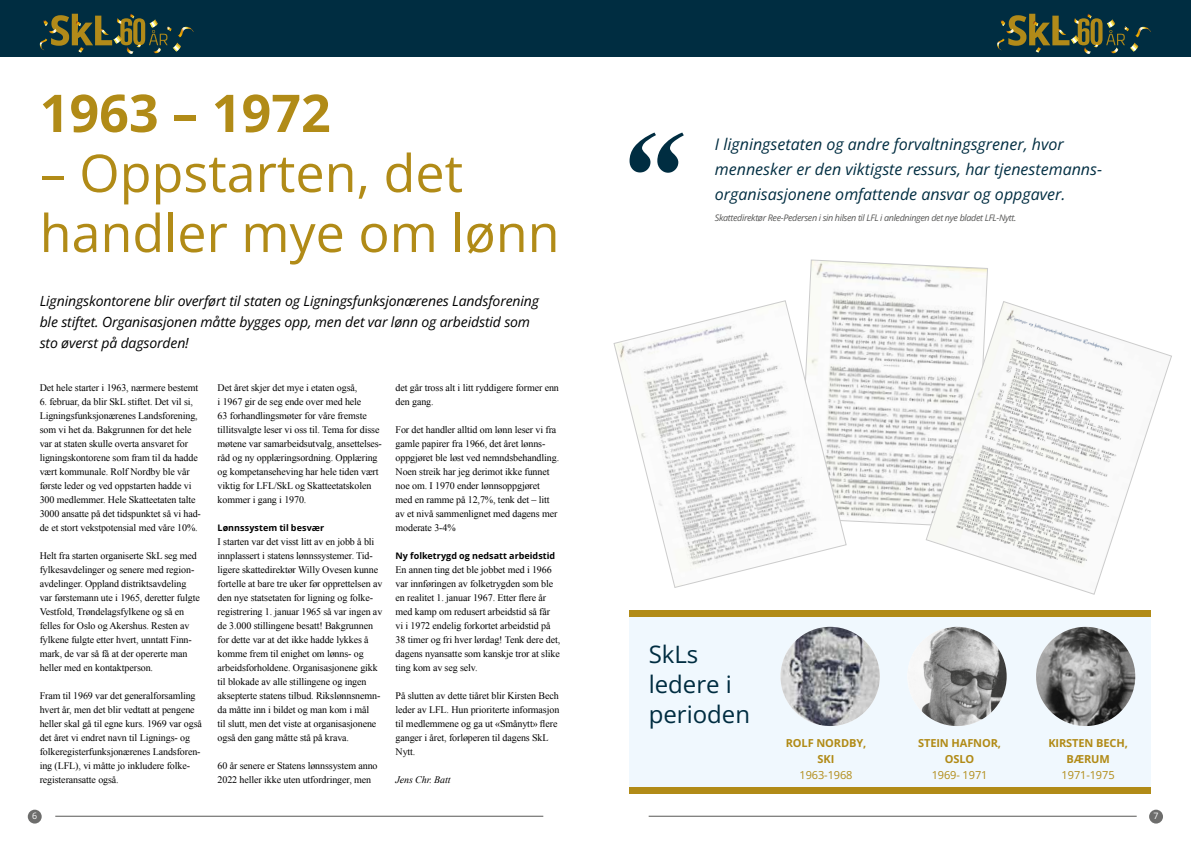
<style>
.page{position:relative;width:1191px;height:842px;background:#fff}
.page>*{position:absolute;margin:0;border:0;box-sizing:border-box;transform-origin:0 0}
.t1{font:italic 700 129px "Times New Roman";color:#002d41}
.t2{font:52px/60px "Open Sans";color:#b18b17}
.t3{font:700 52px "Open Sans";color:#b18b17}
.t4{font:24px/30px "Open Sans";color:#002d41}
.t5{font:italic 16px/25px "Open Sans";color:#002d41}
.t6{font:italic 14px/21px "Open Sans";letter-spacing:-.01em;color:#000}
.t7{font:700 11px/16px "Open Sans";letter-spacing:-.01em;color:#b18b17;text-align:center}
.t8{font:11px "Open Sans";letter-spacing:-.01em;color:#b18b17}
.t9{font:10px/14px "Times New Roman";letter-spacing:-.01em;color:#000}
.t10{font:italic 10px "Times New Roman";letter-spacing:-.01em;color:#000}
.t11{font:italic 9px "Open Sans";letter-spacing:-.04em;color:#575756}
.t12{font:700 9px "Open Sans";letter-spacing:.005em;color:#000}
.t13{font:8.8px "Open Sans";color:#fff}
</style>
<div class="page">
<hr style="left:55px;top:816px;width:488px;height:1px;background:#575756">
<hr style="left:648px;top:816px;width:488px;height:1px;background:#575756">
<div style="left:28px;top:810px;width:14px;height:13px;background:#6d6d6c;border-radius:50%"></div>
<div style="left:1149px;top:810px;width:14px;height:13px;background:#6d6d6c;border-radius:50%"></div>
<div style="left:629px;top:610px;width:522px;height:184px;background:#f0f8fe"></div>
<img style="left:780px;top:627px;width:99px;height:99px;border-radius:50px">
<img style="left:907px;top:627px;width:99px;height:99px;border-radius:50px">
<img style="left:1036px;top:627px;width:99px;height:99px;border-radius:50px">
<div style="left:629px;top:787px;width:522px;height:7px;background:#b18b17"></div>
<div style="left:629px;top:610px;width:522px;height:6px;background:#b18b17"></div>
<div style="left:0;top:0;width:1191px;height:57px;background:#002d41"></div>
<svg style="left:40px;top:14px;width:154px;height:40px"></svg>
<svg style="left:997px;top:14px;width:154px;height:40px"></svg>
<svg style="left:809px;top:260px;width:178px;height:265px"></svg>
<svg style="left:926px;top:301px;width:245px;height:293px"></svg>
<svg style="left:614px;top:300px;width:232px;height:288px"></svg>
<h2 class="t3" style="left:40px;top:77px;width:292px">1963 – 1972</h2>
<h2 class="t2" style="left:40px;top:142px;width:521px">– Oppstarten, det handler mye om lønn</h2>
<h3 class="t6" style="left:40px;top:290px;width:501px">Ligningskontorene blir overført til staten og Ligningsfunksjonærenes Landsforening ble stiftet. Organisasjonen måtte bygges opp, men det var lønn og arbeidstid som sto øverst på dagsorden!</h3>
<p class="t9" style="left:40px;top:380px;width:160px">Det hele starter i 1963, nærmere bestemt</p>
<p class="t9" style="left:40px;top:394px;width:163px">6. februar, da blir SkL stiftet. Det vil si, Ligningsfunksjonærenes Landsforening, som vi het da. Bakgrunnen for det hele var at staten skulle overta ansvaret for ligningskontorene som fram til da hadde vært kommunale. Rolf Nordby ble vår første leder og ved oppstarten hadde vi 300 medlemmer. Hele Skatteetaten talte 3000 ansatte på det tidspunktet så vi had&shy;de et stort vekstpotensial med våre 10%.</p>
<p class="t9" style="left:40px;top:548px;width:162px">Helt fra starten organiserte SkL seg med fylkesavdelinger og senere med region&shy;avdelinger. Oppland distriktsavdeling var førstemann ute i 1965, deretter fulgte Vestfold, Trøndelagsfylkene og så en felles for Oslo og Akershus. Resten av fylkene fulgte etter hvert, unntatt Finn&shy;mark, de var så få at der opererte man heller med en kontaktperson.</p>
<p class="t9" style="left:40px;top:688px;width:164px">Fram til 1969 var det generalforsamling hvert år, men det blir vedtatt at pengene heller skal gå til egne kurs. 1969 var også det året vi endret navn til Lignings- og folkeregisterfunksjonærenes Landsforen&shy;ing (LFL), vi måtte jo inkludere folke&shy;registeransatte også.</p>
<p class="t9" style="left:218px;top:380px;width:166px">Det året skjer det mye i etaten også,<br>i 1967 gir de seg ende over med hele<br>63 forhandlingsmøter for våre fremste tillitsvalgte leser vi oss til. Tema for disse møtene var samarbeidsutvalg, ansettelses&shy;råd og ny opplæringsordning. Opplæring og kompetanseheving har hele tiden vært viktig for LFL/SkL og Skatteetatskolen kommer i gang i 1970.</p>
<p class="t12" style="left:218px;top:521px;width:108px">Lønnssystem til besvær</p>
<p class="t9" style="left:218px;top:534px;width:166px">I starten var det visst litt av en jobb å bli innplassert i statens lønnssystemer. Tid&shy;ligere skattedirektør Willy Ovesen kunne fortelle at bare tre uker før opprettelsen av den nye statsetaten for ligning og folke&shy;registrering 1. januar 1965 så var ingen av de 3.000 stillingene besatt! Bakgrunnen for dette var at det ikke hadde lykkes å komme frem til enighet om lønns- og arbeidsforholdene. Organisasjonene gikk til blokade av alle stillingene og ingen aksepterte statens tilbud. Rikslønnsnemn&shy;da måtte inn i bildet og man kom i mål<br>til slutt, men det viste at organisasjonene også den gang måtte stå på krava.</p>
<p class="t9" style="left:218px;top:758px;width:161px">60 år senere er Statens lønnssystem anno<br>2022 heller ikke uten utfordringer, men</p>
<p class="t9" style="left:395px;top:380px;width:165px">det går tross alt i litt ryddigere former enn den gang.</p>
<p class="t9" style="left:395px;top:422px;width:165px">For det handler alltid om lønn leser vi fra gamle papirer fra 1966, det året lønns&shy;oppgjøret ble løst ved nemndsbehandling.<br>Noen streik har jeg derimot ikke funnet noe om. I 1970 ender lønnsoppgjøret med en ramme på 12,7%, tenk det – litt av et nivå sammenlignet med dagens mer moderate 3-4%</p>
<p class="t12" style="left:395px;top:549px;width:161px">Ny folketrygd og nedsatt arbeidstid</p>
<p class="t9" style="left:395px;top:562px;width:166px">En annen ting det ble jobbet med i 1966 var innføringen av folketrygden som ble en realitet 1. januar 1967. Etter flere år med kamp om redusert arbeidstid så får vi i 1972 endelig forkortet arbeidstid på 38 timer og fri hver lørdag! Tenk dere det, dagens nyansatte som kanskje tror at slike ting kom av seg selv.</p>
<p class="t9" style="left:395px;top:688px;width:165px">På slutten av dette tiåret blir Kirsten Bech leder av LFL. Hun prioriterte informasjon til medlemmene og ga ut «Smånytt» flere ganger i året, forløperen til dagens SkL Nytt.</p>
<p class="t10" style="left:395px;top:773px;width:57px">Jens Chr. Batt</p>
<h1 class="t1" style="left:614px;top:87px;width:66px">“</h1>
<h3 class="t5" style="left:715px;top:131px;width:388px">I ligningsetaten og andre forvaltningsgrener, hvor mennesker er den viktigste ressurs, har tjenestemanns&shy;organisasjonene omfattende ansvar og oppgaver.</h3>
<p class="t11" style="left:715px;top:211px;width:303px">Skattedirektør Ree-Pedersen i sin hilsen til LFL i anledningen det nye bladet LFL-Nytt.</p>
<h3 class="t4" style="left:648px;top:638px;width:103px">SkLs ledere i perioden</h3>
<p class="t7" style="left:786px;top:734px;width:82px">ROLF NORDBY,<br>SKI</p>
<p class="t8" style="left:799px;top:767px;width:54px">1963-1968</p>
<p class="t7" style="left:918px;top:734px;width:84px">STEIN HAFNOR,<br>OSLO</p>
<p class="t8" style="left:931px;top:767px;width:57px">1969- 1971</p>
<p class="t7" style="left:1048px;top:734px;width:81px">KIRSTEN BECH,<br>BÆRUM</p>
<p class="t8" style="left:1061px;top:767px;width:54px">1971-1975</p>
<p class="t13" style="left:32px;top:810px;width:7px">6</p>
<p class="t13" style="left:1153px;top:810px;width:7px">7</p>
</div>
